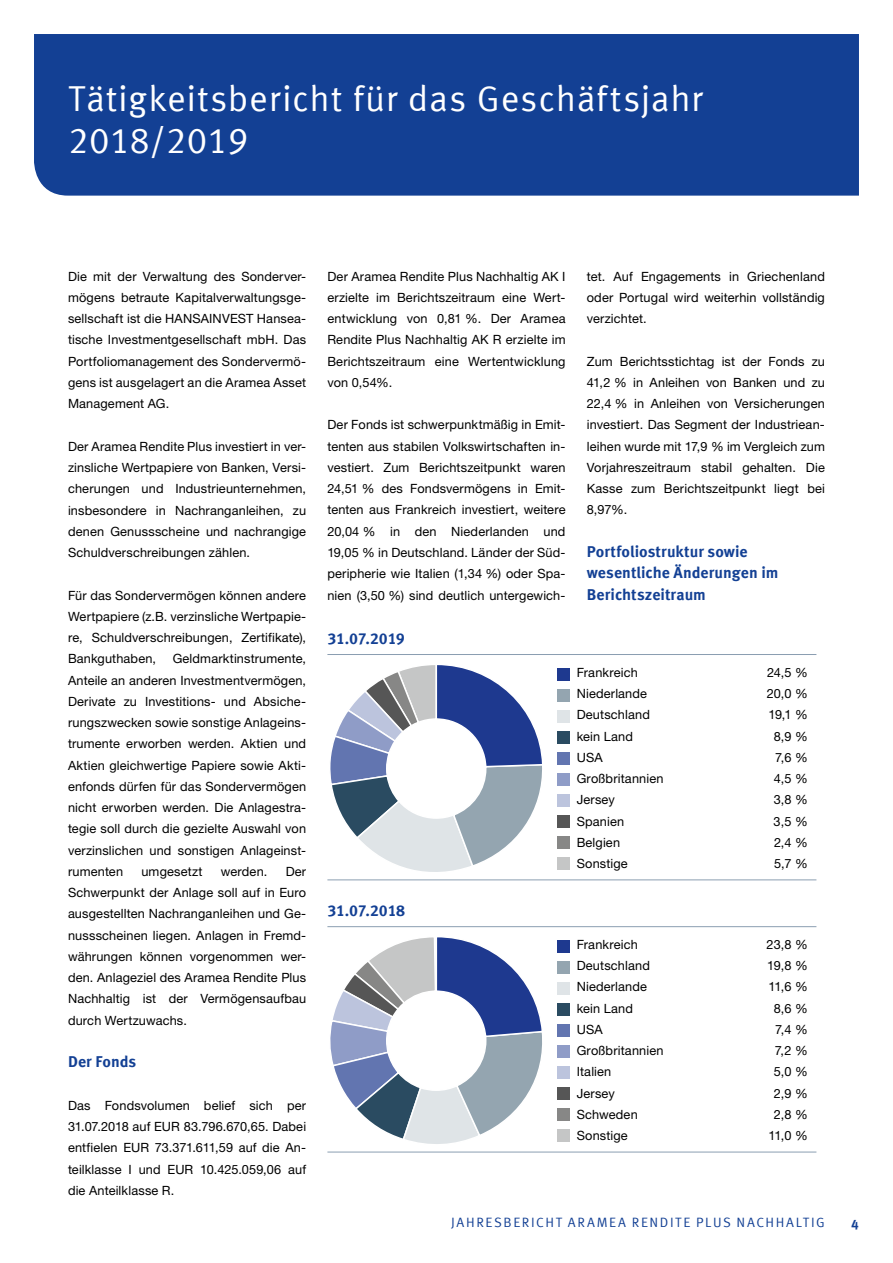
<style>
.page{position:relative;width:893px;height:1263px;background:#fff}
.page>*{position:absolute;margin:0;border:0;box-sizing:border-box;transform-origin:0 0}
.t1{font:36px/42.5px "Meta Offc Pro Norm";letter-spacing:.015em;color:#fff}
.t2{font:700 15.75px/21.3px "Meta Offc Pro";color:#134094}
.t3{font:13.5px "Meta Offc Pro Norm";letter-spacing:.115em;color:#134094}
.t4{font:700 13.5px "Meta Offc Pro";color:#134094}
.t5{font:12.75px/21.3px "Helvetica Neue LTW1 G";letter-spacing:.01em;color:#000;text-align:justify}
</style>
<div class="page">
<div style="left:34px;top:34px;width:825px;height:162px;background:#134094"></div>
<hr style="left:327px;top:654px;width:489px;height:1px;background:#8b9eb1">
<hr style="left:327px;top:879px;width:489px;height:1px;background:#8b9eb1">
<div style="left:557px;top:668px;width:13px;height:12px;background:#1e398f"></div>
<div style="left:557px;top:689px;width:13px;height:12px;background:#94a5b0"></div>
<div style="left:557px;top:710px;width:13px;height:12px;background:#dfe4e7"></div>
<div style="left:557px;top:731px;width:13px;height:12px;background:#2a4b61"></div>
<div style="left:557px;top:773px;width:13px;height:12px;background:#8f9cc7"></div>
<div style="left:557px;top:752px;width:13px;height:12px;background:#6275b0"></div>
<div style="left:557px;top:836px;width:13px;height:13px;background:#878786"></div>
<div style="left:557px;top:815px;width:13px;height:12px;background:#565656"></div>
<div style="left:557px;top:794px;width:13px;height:12px;background:#bcc4dd"></div>
<div style="left:557px;top:857px;width:13px;height:13px;background:#c5c6c6"></div>
<svg style="left:328px;top:665px;width:216px;height:216px"></svg>
<hr style="left:327px;top:926px;width:489px;height:1px;background:#8b9eb1">
<hr style="left:327px;top:1152px;width:489px;height:1px;background:#8b9eb1">
<div style="left:557px;top:940px;width:13px;height:12px;background:#1e398f"></div>
<div style="left:557px;top:961px;width:13px;height:12px;background:#94a5b0"></div>
<div style="left:557px;top:982px;width:13px;height:12px;background:#dfe4e7"></div>
<div style="left:557px;top:1003px;width:13px;height:13px;background:#2a4b61"></div>
<div style="left:557px;top:1045px;width:13px;height:13px;background:#8f9cc7"></div>
<div style="left:557px;top:1024px;width:13px;height:13px;background:#6275b0"></div>
<div style="left:557px;top:1108px;width:13px;height:13px;background:#878786"></div>
<div style="left:557px;top:1087px;width:13px;height:13px;background:#565656"></div>
<div style="left:557px;top:1066px;width:13px;height:13px;background:#bcc4dd"></div>
<div style="left:557px;top:1129px;width:13px;height:13px;background:#c5c6c6"></div>
<svg style="left:330px;top:937px;width:212px;height:207px"></svg>
<h1 class="t1" style="left:68px;top:75px;width:636px">Tätigkeitsbericht für das Geschäftsjahr<br>2018/2019</h1>
<p class="t5" style="left:68px;top:265px;width:240px">Die mit der Verwaltung des Sonderver&shy;mögens betraute Kapitalverwaltungsge&shy;sellschaft ist die HANSAINVEST Hansea&shy;tische Investmentgesellschaft mbH. Das Portfoliomanagement des Sondervermö&shy;gens ist ausgelagert an die Aramea Asset Management AG.</p>
<p class="t5" style="left:68px;top:435px;width:240px">Der Aramea Rendite Plus investiert in ver&shy;zinsliche Wertpapiere von Banken, Versi&shy;cherungen und Industrieunternehmen, insbesondere in Nachranganleihen, zu denen Genussscheine und nachrangige Schuldverschreibungen zählen.</p>
<p class="t5" style="left:68px;top:584px;width:240px">Für das Sondervermögen können andere Wertpapiere (z.B. verzinsliche Wertpapie&shy;re, Schuldverschreibungen, Zertifikate), Bankguthaben,</p>
<p class="t5" style="left:68px;top:648px;width:240px;text-indent:105px">Geldmarktinstrumente, Anteile an anderen Investmentvermögen, Derivate zu Investitions- und Absiche&shy;rungszwecken sowie sonstige Anlageins&shy;trumente erworben werden. Aktien und Aktien gleichwertige Papiere sowie Akti&shy;enfonds dürfen für das Sondervermögen nicht erworben werden. Die Anlagestra&shy;tegie soll durch die gezielte Auswahl von verzinslichen und sonstigen Anlageinst&shy;rumenten</p>
<p class="t5" style="left:68px;top:861px;width:240px;text-indent:218px">Der Schwerpunkt der Anlage soll auf in Euro ausgestellten Nachranganleihen und Ge&shy;nussscheinen liegen. Anlagen in Fremd&shy;währungen können vorgenommen wer&shy;den. Anlageziel des Aramea Rendite Plus Nachhaltig ist der Vermögensaufbau durch Wertzuwachs.</p>
<p class="t2" style="left:68px;top:1050px;width:70px">Der Fonds</p>
<p class="t5" style="left:68px;top:1094px;width:240px">Das Fondsvolumen belief sich per 31.07.2018 auf EUR 83.796.670,65. Dabei entfielen EUR 73.371.611,59 auf die An&shy;teilklasse I und EUR 10.425.059,06 auf die Anteilklasse R.</p>
<p class="t5" style="left:141px;top:861px;width:63px">umgesetzt</p>
<p class="t5" style="left:221px;top:861px;width:48px">werden.</p>
<p class="t5" style="left:327px;top:265px;width:240px">Der Aramea Rendite Plus Nachhaltig AK I erzielte im Berichtszeitraum eine Wert&shy;entwicklung von 0,81 %. Der Aramea Rendite Plus Nachhaltig AK R erzielte im Berichtszeitraum eine Wertentwicklung von 0,54%.</p>
<p class="t5" style="left:327px;top:414px;width:240px">Der Fonds ist schwerpunktmäßig in Emit&shy;tenten aus stabilen Volkswirtschaften in&shy;vestiert. Zum Berichtszeitpunkt waren 24,51 % des Fondsvermögens in Emit&shy;tenten aus Frankreich investiert, weitere 20,04 % in den Niederlanden und 19,05 % in Deutschland. Länder der Süd&shy;peripherie wie Italien (1,34 %) oder Spa&shy;nien (3,50 %) sind deutlich untergewich-</p>
<p class="t5" style="left:587px;top:265px;width:240px">tet. Auf Engagements in Griechenland oder Portugal wird weiterhin vollständig verzichtet.</p>
<p class="t5" style="left:587px;top:350px;width:240px">Zum Berichtsstichtag ist der Fonds zu 41,2 % in Anleihen von Banken und zu 22,4 % in Anleihen von Versicherungen investiert. Das Segment der Industriean&shy;leihen wurde mit 17,9 % im Vergleich zum Vorjahreszeitraum stabil gehalten. Die Kasse zum Berichtszeitpunkt liegt bei 8,97%.</p>
<p class="t2" style="left:587px;top:540px;width:193px">Portfoliostruktur sowie wesentliche Änderungen im<br>Berichtszeitraum</p>
<p class="t2" style="left:327px;top:626px;width:79px">31.07.2019</p>
<p class="t5" style="left:577px;top:661px;width:63px">Frankreich</p>
<p class="t5" style="left:767px;top:661px;width:42px">24,5 %</p>
<p class="t5" style="left:577px;top:683px;width:72px">Niederlande</p>
<p class="t5" style="left:767px;top:683px;width:42px">20,0 %</p>
<p class="t5" style="left:577px;top:704px;width:75px">Deutschland</p>
<p class="t5" style="left:768px;top:704px;width:41px">19,1 %</p>
<p class="t5" style="left:577px;top:725px;width:58px">kein Land</p>
<p class="t5" style="left:774px;top:725px;width:36px">8,9 %</p>
<p class="t5" style="left:577px;top:746px;width:27px">USA</p>
<p class="t5" style="left:775px;top:746px;width:34px">7,6 %</p>
<p class="t5" style="left:577px;top:768px;width:88px">Großbritannien</p>
<p class="t5" style="left:774px;top:768px;width:36px">4,5 %</p>
<p class="t5" style="left:577px;top:789px;width:40px">Jersey</p>
<p class="t5" style="left:774px;top:789px;width:36px">3,8 %</p>
<p class="t5" style="left:577px;top:810px;width:49px">Spanien</p>
<p class="t5" style="left:774px;top:810px;width:36px">3,5 %</p>
<p class="t5" style="left:577px;top:831px;width:45px">Belgien</p>
<p class="t5" style="left:774px;top:831px;width:35px">2,4 %</p>
<p class="t5" style="left:577px;top:853px;width:53px">Sonstige</p>
<p class="t5" style="left:774px;top:853px;width:35px">5,7 %</p>
<p class="t2" style="left:327px;top:898px;width:79px">31.07.2018</p>
<p class="t5" style="left:577px;top:934px;width:63px">Frankreich</p>
<p class="t5" style="left:767px;top:934px;width:43px">23,8 %</p>
<p class="t5" style="left:577px;top:955px;width:75px">Deutschland</p>
<p class="t5" style="left:767px;top:955px;width:42px">19,8 %</p>
<p class="t5" style="left:577px;top:976px;width:72px">Niederlande</p>
<p class="t5" style="left:768px;top:976px;width:41px">11,6 %</p>
<p class="t5" style="left:577px;top:997px;width:58px">kein Land</p>
<p class="t5" style="left:774px;top:997px;width:36px">8,6 %</p>
<p class="t5" style="left:577px;top:1019px;width:27px">USA</p>
<p class="t5" style="left:775px;top:1019px;width:34px">7,4 %</p>
<p class="t5" style="left:577px;top:1040px;width:88px">Großbritannien</p>
<p class="t5" style="left:775px;top:1040px;width:35px">7,2 %</p>
<p class="t5" style="left:577px;top:1061px;width:36px">Italien</p>
<p class="t5" style="left:774px;top:1061px;width:35px">5,0 %</p>
<p class="t5" style="left:577px;top:1082px;width:40px">Jersey</p>
<p class="t5" style="left:774px;top:1082px;width:35px">2,9 %</p>
<p class="t5" style="left:577px;top:1104px;width:63px">Schweden</p>
<p class="t5" style="left:774px;top:1104px;width:35px">2,8 %</p>
<p class="t5" style="left:577px;top:1125px;width:53px">Sonstige</p>
<p class="t5" style="left:768px;top:1125px;width:41px">11,0 %</p>
<p class="t3" style="left:451px;top:1211px;width:227px">JAHRESBERICHT Ara mea Ren dite</p>
<p class="t3" style="left:696px;top:1211px;width:62px">Plus Nachha</p>
<p class="t3" style="left:796px;top:1211px;width:16px">ltig</p>
<p class="t4" style="left:851px;top:1214px;width:9px">4</p>
</div>
